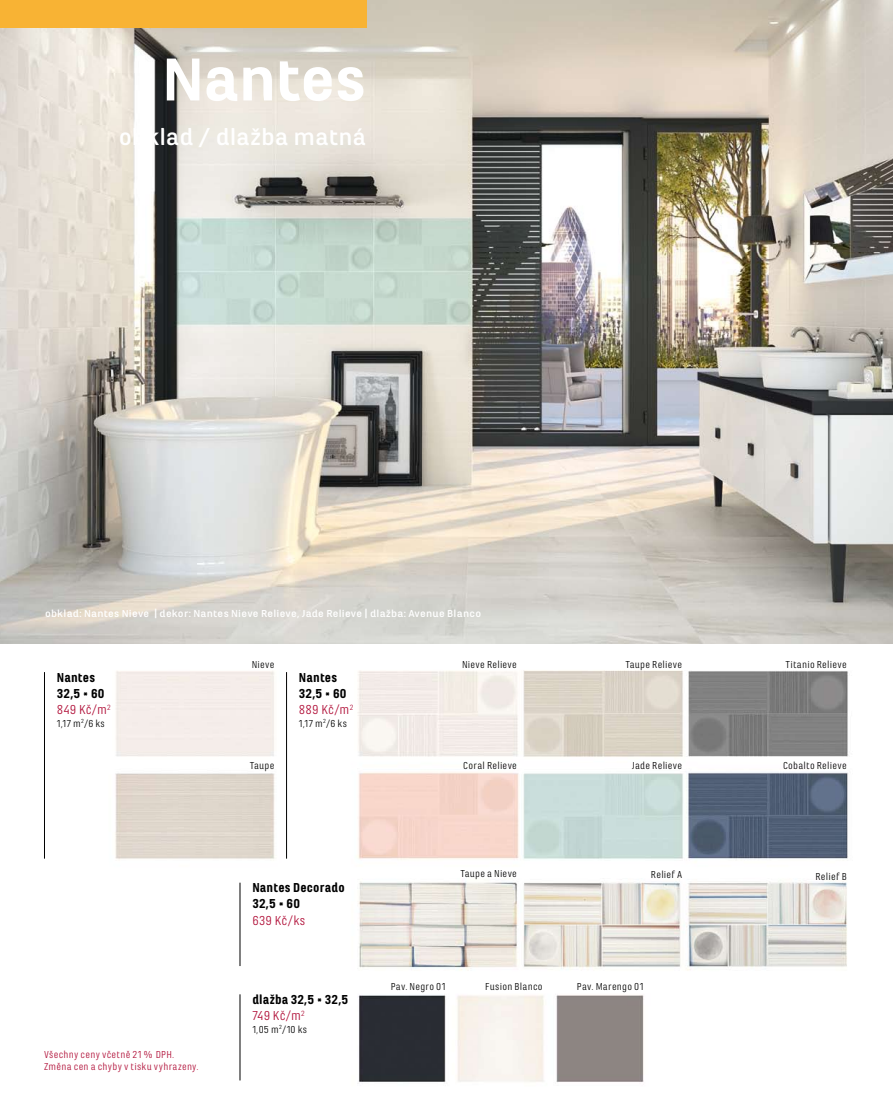
<style>
.page{position:relative;width:893px;height:1106px;background:#fff}
.page>*{position:absolute;margin:0;border:0;box-sizing:border-box;transform-origin:0 0}
.t1{font:900 63px "Marianina X Wd FY";letter-spacing:-.005em;color:#fff}
.t2{font:700 24px "Marianina X Wd FY";color:#fff}
.t3{font:900 13.5px/16.2px "Marianina Wd FY";letter-spacing:.015em;color:#000}
.t4{font:13.5px "Marianina Wd FY";letter-spacing:.02em;color:#b00d36}
.t5{font:10.5px "Marianina Wd FY";letter-spacing:.02em;color:#000}
.t6{font:700 10.5px "Marianina X Wd FY";letter-spacing:.025em;color:#fff}
.t7{font:10.5px/12.6px "Marianina Wd FY";letter-spacing:.025em;color:#b00d36}
.s1{font-weight:400;color:#b00d36}
</style>
<div class="page">
<img style="left:43px;top:643px;width:833px;height:439px">
<img style="left:0;top:0;width:893px;height:643px">
<div style="left:0;top:0;width:367px;height:27px;background:#f8b334"></div>
<hr style="left:240px;top:994px;width:1px;height:86px;background:#000">
<hr style="left:44px;top:672px;width:1px;height:186px;background:#000">
<hr style="left:286px;top:672px;width:1px;height:186px;background:#000">
<hr style="left:240px;top:882px;width:1px;height:84px;background:#000">
<h1 class="t1" style="left:162px;top:45px;width:205px">Nantes</h1>
<h2 class="t2" style="left:119px;top:124px;width:249px">obklad / dlažba matná</h2>
<p class="t6" style="left:45px;top:607px;width:438px">obklad: Nantes Nieve | dekor: Nantes Nieve Relieve, Jade Relieve | dlažba: Avenue Blanco</p>
<p class="t3" style="left:57px;top:669px;width:55px">Nantes<br>32,5 × 60<br><span class="s1">849 Kč/m</span><sup>2</sup></p>
<p class="t5" style="left:57px;top:717px;width:50px">1,17 m<sup>2</sup>/6 ks</p>
<p class="t5" style="left:252px;top:658px;width:24px">Nieve</p>
<p class="t3" style="left:299px;top:669px;width:56px">Nantes<br>32,5 × 60<br><span class="s1">889 Kč/m</span><sup>2</sup></p>
<p class="t5" style="left:299px;top:717px;width:50px">1,17 m<sup>2</sup>/6 ks</p>
<p class="t5" style="left:462px;top:658px;width:56px">Nieve Relieve</p>
<p class="t5" style="left:625px;top:658px;width:58px">Taupe Relieve</p>
<p class="t5" style="left:785px;top:658px;width:63px">Titanio Relieve</p>
<p class="t5" style="left:250px;top:759px;width:26px">Taupe</p>
<p class="t5" style="left:783px;top:759px;width:65px">Cobalto Relieve</p>
<p class="t5" style="left:463px;top:759px;width:55px">Coral Relieve</p>
<p class="t5" style="left:632px;top:759px;width:52px">Jade Relieve</p>
<p class="t7" style="left:44px;top:1047px;width:156px">Všechny ceny včetně 21 % DPH.<br>Změna cen a chyby v tisku vyhrazeny.</p>
<p class="t3" style="left:252px;top:879px;width:94px">Nantes Decorado<br>32,5 × 60</p>
<p class="t4" style="left:252px;top:912px;width:54px">639 Kč/ks</p>
<p class="t3" style="left:252px;top:991px;width:98px">dlažba 32,5 × 32,5<br><span class="s1">749 Kč/m</span><sup>2</sup></p>
<p class="t5" style="left:252px;top:1023px;width:56px">1,05 m<sup>2</sup>/10 ks</p>
<p class="t5" style="left:460px;top:868px;width:58px">Taupe a Nieve</p>
<p class="t5" style="left:651px;top:869px;width:33px">Relief A</p>
<p class="t5" style="left:391px;top:981px;width:56px">Pav. Negro 01</p>
<p class="t5" style="left:485px;top:981px;width:59px">Fusion Blanco</p>
<p class="t5" style="left:577px;top:981px;width:68px">Pav. Marengo 01</p>
<p class="t5" style="left:815px;top:870px;width:33px">Relief B</p>
</div>
